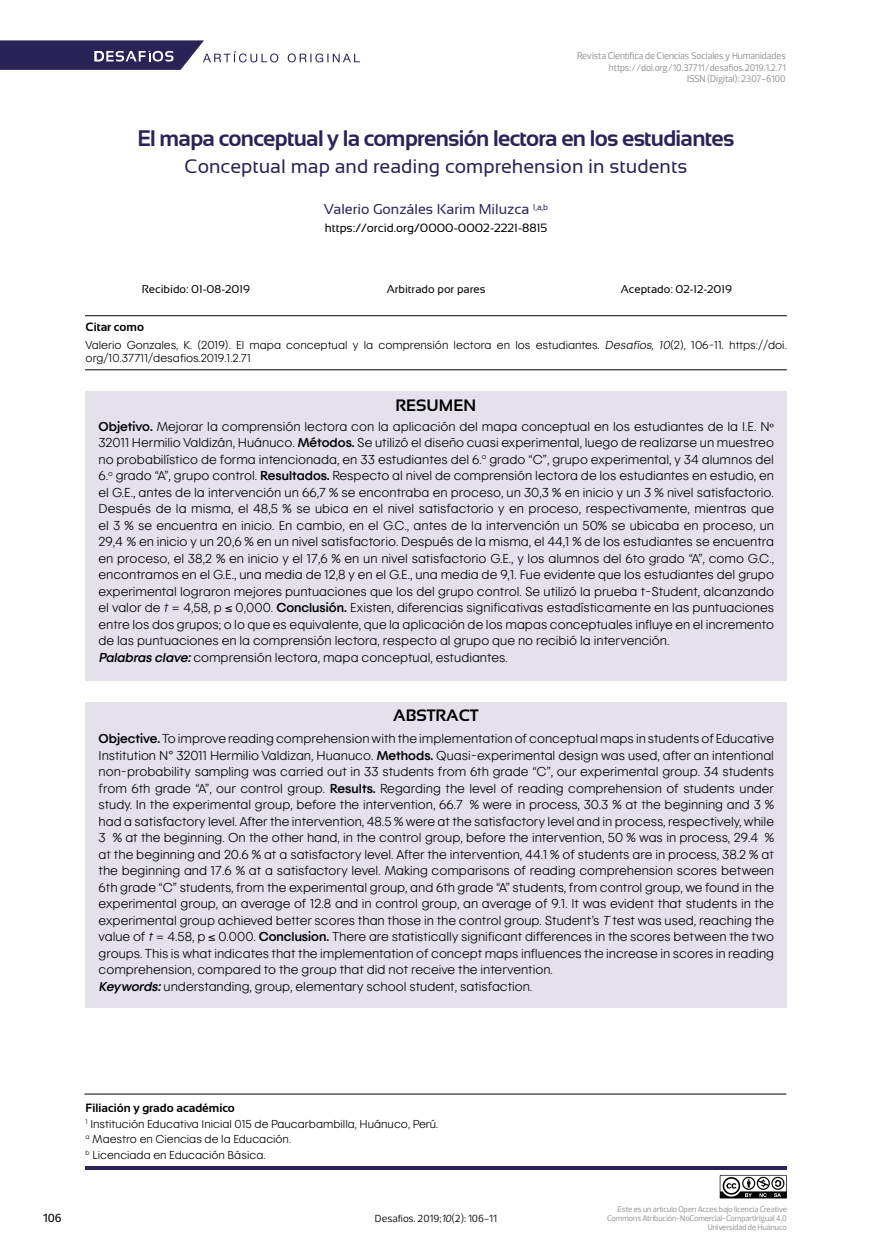
<style>
.page{position:relative;width:872px;height:1255px;background:#fff}
.page>*{position:absolute;margin:0;border:0;box-sizing:border-box;transform-origin:0 0}
.t1{font:700 22.5px "Sansation";letter-spacing:-.03em;color:#292358}
.t2{font:19.5px "Sansation";color:#292358}
.t3{font:700 16.5px "Sansation";color:#000}
.t4{font:14.25px "Sansation";color:#292358}
.t5{font:300 13.5px/16.5px "Kotex";color:#000}
.t6{font:300 12px/15.6px "Kotex";color:#000}
.t7{font:12px "Sansation";color:#000}
.t8{font:700 12px "Sansation";color:#000}
.t9{font:500 12px "Prelo";color:#000}
.t10{font:11.25px "Sansation";color:#000}
.t11{font:10.5px "Prelo";color:#000}
.t12{font:9.75px/11.2px "Prelo";color:#878787;text-align:right;scale:.95 1}
.t13{font:8.25px/9px "Prelo";color:#878787;text-align:right;scale:.95 1}
.s1{font-style:italic}
.s2{font-weight:700}
.s3{font-family:"Minion Pro";font-weight:400}
.s4{font-weight:700;font-style:italic}
</style>
<div class="page">
<svg style="left:288px;top:53px;width:72px;height:9px"></svg>
<svg style="left:719px;top:1174px;width:68px;height:24px"></svg>
<svg style="left:0;top:40px;width:278px;height:30px"></svg>
<hr style="left:85px;top:315px;width:702px;height:1px;background:#000">
<hr style="left:85px;top:369px;width:702px;height:1px;background:#000">
<div style="left:85px;top:391px;width:702px;height:289px;background:#e4e1eb"></div>
<div style="left:85px;top:702px;width:702px;height:305px;background:#e4e1eb"></div>
<hr style="left:85px;top:1166px;width:702px;height:3px;background:#292358">
<hr style="left:84px;top:1093px;width:702px;height:1px;background:#000">
<p class="t12" style="left:577px;top:50px;width:221px">Revista Científica de Ciencias Sociales y Humanidades https://doi.org/10.37711/desafios.2019.1.2.71<br>ISSN (Digital): 2307-6100</p>
<h1 class="t1" style="left:137px;top:126px;width:598px">El mapa conceptual y la comprensión lectora en los estudiantes</h1>
<h2 class="t2" style="left:184px;top:155px;width:504px">Conceptual map and reading comprehension in students</h2>
<p class="t4" style="left:324px;top:201px;width:225px">Valerio Gonzáles Karim Miluzca <sup>1,a,b</sup></p>
<p class="t7" style="left:325px;top:221px;width:224px">https://orcid.org/0000-0002-2221-8815</p>
<p class="t10" style="left:142px;top:282px;width:110px">Recibido: 01-08-2019</p>
<p class="t10" style="left:387px;top:282px;width:100px">Arbitrado por pares</p>
<p class="t10" style="left:621px;top:282px;width:113px">Aceptado: 02-12-2019</p>
<p class="t8" style="left:86px;top:320px;width:60px">Citar como</p>
<p class="t6" style="left:86px;top:338px;width:702px;line-height:13.5px">Valerio Gonzales, K. (2019). El mapa conceptual y la comprensión lectora en los estudiantes. <span class="s1">Desafíos, 10</span>(2), 106-11. https://doi. org/10.37711/desafios.2019.1.2.71</p>
<p class="t3" style="left:395px;top:396px;width:82px">RESUMEN</p>
<p class="t5" style="left:99px;top:418px;width:677px"><span class="s2">Objetivo.</span> Mejorar la comprensión lectora con la aplicación del mapa conceptual en los estudiantes de la I.E. N<span class="s3">º </span>32011 Hermilio Valdizán, Huánuco. <span class="s2">Métodos.</span> Se utilizó el diseño cuasi experimental, luego de realizarse un muestreo no probabilístico de forma intencionada, en 33 estudiantes del 6.<sup>o</sup> grado “C”, grupo experimental, y 34 alumnos del 6.<sup>o</sup> grado “A”, grupo control. <span class="s2">Resultados.</span> Respecto al nivel de comprensión lectora de los estudiantes en estudio, en el G.E., antes de la intervención un 66,7 % se encontraba en proceso, un 30,3 % en inicio y un 3 % nivel satisfactorio.<br>Después de la misma, el 48,5 % se ubica en el nivel satisfactorio y en proceso, respectivamente, mientras que el 3 % se encuentra en inicio. En cambio, en el G.C., antes de la intervención un 50% se ubicaba en proceso, un 29,4 % en inicio y un 20,6 % en un nivel satisfactorio. Después de la misma, el 44,1 % de los estudiantes se encuentra en proceso, el 38,2 % en inicio y el 17,6 % en un nivel satisfactorio G.E., y los alumnos del 6to grado “A”, como G.C., encontramos en el G.E., una media de 12,8 y en el G.E., una media de 9,1. Fue evidente que los estudiantes del grupo experimental lograron mejores puntuaciones que los del grupo control. Se utilizó la prueba t-Student, alcanzando el valor de <span class="s1">t</span> = 4,58, p ≤ 0,000. <span class="s2">Conclusión.</span> Existen, diferencias significativas estadísticamente en las puntuaciones entre los dos grupos; o lo que es equivalente, que la aplicación de los mapas conceptuales influye en el incremento de las puntuaciones en la comprensión lectora, respecto al grupo que no recibió la intervención.<br><span class="s4">Palabras clave:</span>comprensión lectora, mapa conceptual, estudiantes.</p>
<p class="t3" style="left:393px;top:706px;width:87px">ABSTRACT</p>
<p class="t5" style="left:99px;top:730px;width:677px"><span class="s2">Objective.</span> To improve reading comprehension with the implementation of conceptual maps in students of Educative Institution N° 32011 Hermilio Valdizan, Huanuco. <span class="s2">Methods.</span> Quasi-experimental design was used, after an intentional non-probability sampling was carried out in 33 students from 6th grade “C”, our experimental group. 34 students from 6th grade “A”, our control group. <span class="s2">Results.</span> Regarding the level of reading comprehension of students under study. In the experimental group, before the intervention, 66.7 % were in process, 30.3 % at the beginning and 3 % had a satisfactory level. After the intervention, 48.5 % were at the satisfactory level and in process, respectively, while 3 % at the beginning. On the other hand, in the control group, before the intervention, 50 % was in process, 29.4 % at the beginning and 20.6 % at a satisfactory level. After the intervention, 44.1 % of students are in process, 38.2 % at the beginning and 17.6 % at a satisfactory level. Making comparisons of reading comprehension scores between 6th grade “C” students, from the experimental group, and 6th grade “A” students, from control group, we found in the experimental group, an average of 12.8 and in control group, an average of 9.1. It was evident that students in the experimental group achieved better scores than those in the control group. Student’s <span class="s1">T</span> test was used, reaching the value of <span class="s1">t</span> = 4.58, p ≤ 0.000. <span class="s2">Conclusion.</span> There are statistically significant differences in the scores between the two groups. This is what indicates that the implementation of concept maps influences the increase in scores in reading comprehension, compared to the group that did not receive the intervention.<br><span class="s4">Keywords:</span>understanding, group, elementary school student, satisfaction.</p>
<p class="t8" style="left:86px;top:1101px;width:151px">Filiación y grado académico</p>
<p class="t6" style="left:86px;top:1115px;width:354px"><sup>1</sup> Institución Educativa Inicial 015 de Paucarbambilla, Huánuco, Perú. <sup>a</sup> Maestro en Ciencias de la Educación.<br><sup>b</sup> Licenciada en Educación Básica.</p>
<p class="t9" style="left:43px;top:1210px;width:20px">106</p>
<p class="t11" style="left:375px;top:1211px;width:123px">Desafíos. 2019;<span class="s1">10</span>(2): 106-11</p>
<p class="t13" style="left:607px;top:1205px;width:191px">Este es un artículo Open Acces bajo licencia Creative<br>Commons Atribución-NoComercial-CompartirIgual 4.0<br>Universidad de Huánuco</p>
</div>
